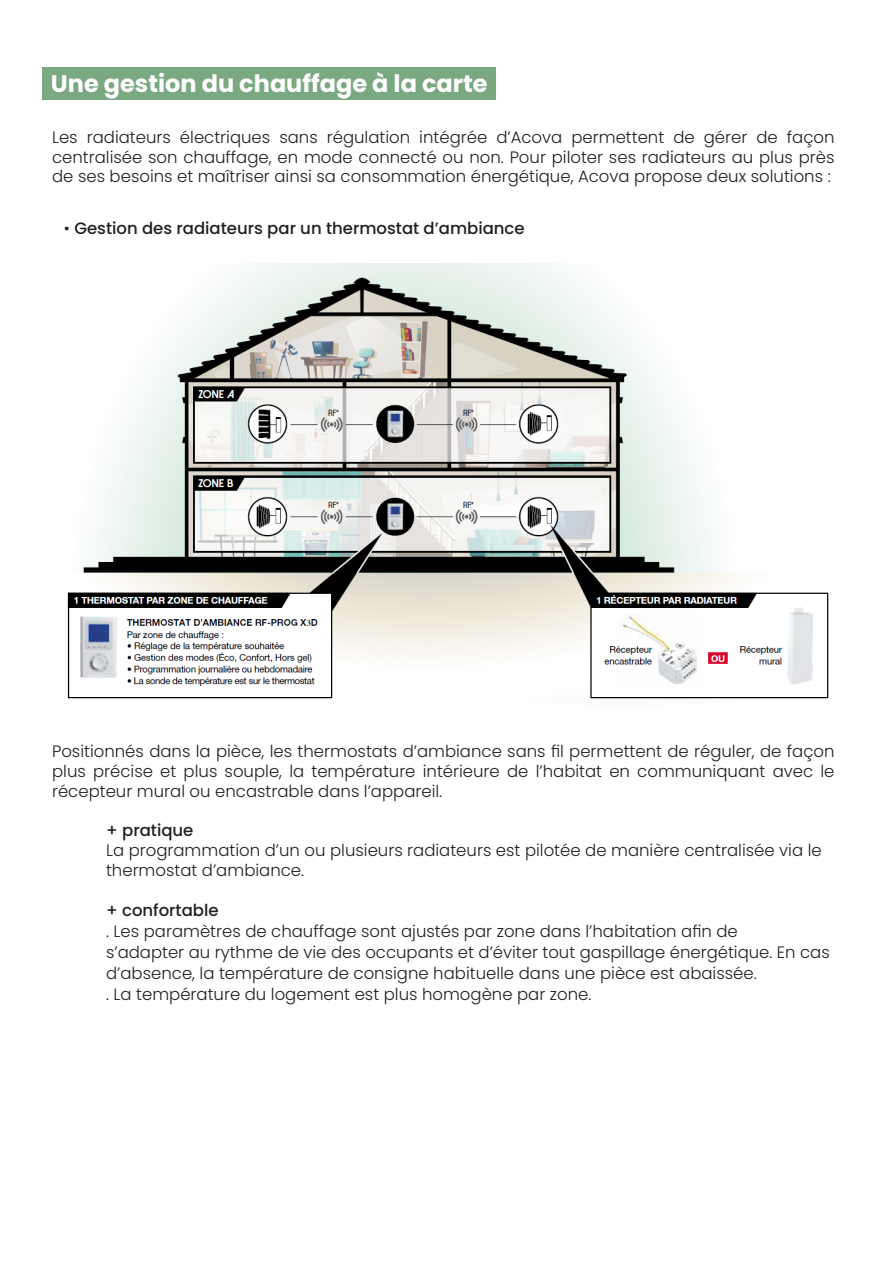
<style>
.page{position:relative;width:893px;height:1263px;background:#fff}
.page>*{position:absolute;margin:0;border:0;box-sizing:border-box;transform-origin:0 0}
.t1{font:700 24px "Poppins";color:#fff}
.t2{font:300 16.5px/19.8px "Poppins";color:#231f20;text-align:justify}
.t3{font:500 16.5px "Poppins";color:#231f20}
.s1{font-weight:300}
</style>
<div class="page">
<img style="left:67px;top:263px;width:762px;height:436px">
<div style="left:43px;top:67px;width:453px;height:33px;background:#7aa981"></div>
<p class="t1" style="left:51px;top:70px;width:438px">Une gestion du chauffage à la carte</p>
<p class="t2" style="left:52px;top:127px;width:784px">Les radiateurs électriques sans régulation intégrée d’Acova permettent de gérer de façon centralisée son chauffage, en mode connecté ou non. Pour piloter ses radiateurs au plus près de ses besoins et maîtriser ainsi sa consommation énergétique, Acova propose deux solutions :</p>
<p class="t3" style="left:64px;top:219px;width:462px"><span class="s1">•</span> Gestion des radiateurs par un thermostat d’ambiance</p>
<p class="t2" style="left:52px;top:742px;width:784px">Positionnés dans la pièce, les thermostats d’ambiance sans fil permettent de réguler, de façon plus précise et plus souple, la température intérieure de l’habitat en communiquant avec le récepteur mural ou encastrable dans l’appareil.</p>
<p class="t3" style="left:106px;top:821px;width:89px">+ pratique</p>
<p class="t2" style="left:106px;top:841px;width:717px">La programmation d’un ou plusieurs radiateurs est pilotée de manière centralisée via le thermostat d’ambiance.</p>
<p class="t3" style="left:106px;top:900px;width:114px">+ confortable</p>
<p class="t2" style="left:106px;top:920px;width:725px;line-height:21px;text-align:left">. Les paramètres de chauffage sont ajustés par zone dans l’habitation afin de<br>s’adapter au rythme de vie des occupants et d’éviter tout gaspillage énergétique. En cas d’absence, la température de consigne habituelle dans une pièce est abaissée.</p>
<p class="t2" style="left:106px;top:984px;width:487px">. La température du logement est plus homogène par zone.</p>
</div>
